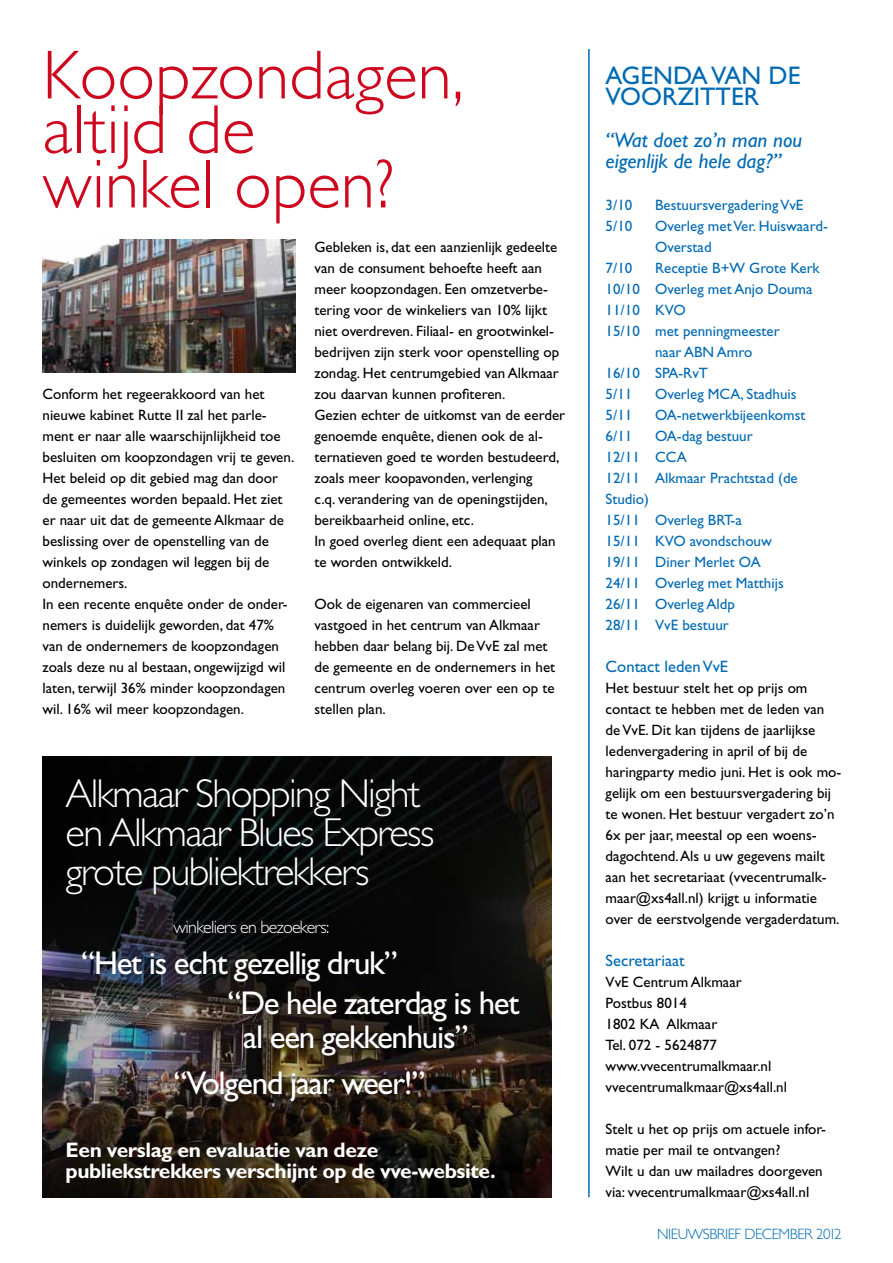
<style>
.page{position:relative;width:893px;height:1263px;background:#fff}
.page>*{position:absolute;margin:0;border:0;box-sizing:border-box;transform-origin:0 0}
.t1{font:300 69.75px/54.4px "Gill Sans";color:#cd071e}
.t2{font:300 40.5px/39px "Gill Sans";letter-spacing:-.04em;color:#fff}
.t3{font:33px/40.5px "Gill Sans";letter-spacing:-.04em;color:#fff}
.t4{font:25.5px "Gill Sans";color:#006ab3}
.t5{font:700 21px/21px "Gill Sans";letter-spacing:-.02em;color:#fff}
.t6{font:italic 21px/21px "Gill Sans";color:#006ab3}
.t7{font:300 18px "Gill Sans";letter-spacing:-.04em;color:#fff}
.t8{font:16.5px "Gill Sans";color:#006ab3}
.t9{font:15px/21px "Gill Sans";color:#000}
.t10{font:15px/21px "Gill Sans";color:#006ab3}
.t11{font:300 15px "Gill Sans";letter-spacing:-.03em;color:#006ab3}
</style>
<div class="page">
<img style="left:43px;top:240px;width:252px;height:132px">
<hr style="left:588px;top:49px;width:2px;height:1148px;background:#006ab3">
<img style="left:43px;top:756px;width:509px;height:441px">
<h1 class="t1" style="left:43px;top:49px;width:423px">Koopzondagen, altijd de<br>winkel open?</h1>
<p class="t9" style="left:43px;top:384px;width:253px">Conform het regeerakkoord van het nieuwe kabinet Rutte II zal het parle&shy;ment er naar alle waarschijnlijkheid toe besluiten om koopzondagen vrij te geven.<br>Het beleid op dit gebied mag dan door de gemeentes worden bepaald. Het ziet er naar uit dat de gemeente Alkmaar de beslissing over de openstelling van de winkels op zondagen wil leggen bij de ondernemers.<br>In een recente enquête onder de onder&shy;nemers is duidelijk geworden, dat 47% van de ondernemers de koopzondagen zoals deze nu al bestaan, ongewijzigd wil laten, terwijl 36% minder koopzondagen wil. 16% wil meer koopzondagen.</p>
<p class="t9" style="left:314px;top:237px;width:252px">Gebleken is, dat een aanzienlijk gedeelte van de consument behoefte heeft aan meer koopzondagen. Een omzetverbe&shy;tering voor de winkeliers van 10% lijkt niet overdreven. Filiaal- en grootwinkel&shy;bedrijven zijn sterk voor openstelling op zondag. Het centrumgebied van Alkmaar zou daarvan kunnen profiteren.<br>Gezien echter de uitkomst van de eerder genoemde enquête, dienen ook de al&shy;ternatieven goed te worden bestudeerd, zoals meer koopavonden, verlenging<br>c.q. verandering van de openingstijden, bereikbaarheid online, etc.<br>In goed overleg dient een adequaat plan te worden ontwikkeld.</p>
<p class="t9" style="left:314px;top:594px;width:242px">Ook de eigenaren van commercieel vastgoed in het centrum van Alkmaar hebben daar belang bij.DeVvE zal met de gemeente en de ondernemers in het centrum overleg voeren over een op te stellen plan.</p>
<h2 class="t2" style="left:66px;top:775px;width:370px">Alkmaar Shopping Night en Alkmaar Blues Express grote publiektrekkers</h2>
<p class="t7" style="left:174px;top:917px;width:157px">winkeliers en bezoekers:</p>
<h3 class="t3" style="left:228px;top:943px;width:293px;text-indent:-146px">“Het is echt gezellig druk”<br>“De hele zaterdag is het</h3>
<h3 class="t3" style="left:174px;top:1013px;width:296px;line-height:46.5px;text-indent:70px">al een gekkenhuis” “Volgend jaar weer!”</h3>
<h3 class="t5" style="left:66px;top:1139px;width:432px">Een verslag en evaluatie van deze publiekstrekkers verschijnt op de vve-website.</h3>
<h3 class="t4" style="left:606px;top:61px;width:18px">agen</h3>
<h3 class="t4" style="left:673px;top:61px;width:31px">davan</h3>
<h3 class="t4" style="left:768px;top:61px;width:26px">de</h3>
<h3 class="t4" style="left:606px;top:82px;width:17px">voorzitter</h3>
<h3 class="t6" style="left:606px;top:130px;width:198px">“Wat doet zo’n man nou eigenlijk de hele dag?”</h3>
<p class="t10" style="left:606px;top:195px;width:28px">3/10</p>
<p class="t10" style="left:655px;top:195px;width:150px">BestuursvergaderingVvE</p>
<p class="t10" style="left:606px;top:216px;width:28px">5/10</p>
<p class="t10" style="left:655px;top:216px;width:174px">Overleg metVer. Huiswaard-<br>Overstad</p>
<p class="t10" style="left:606px;top:258px;width:28px">7/10</p>
<p class="t10" style="left:655px;top:258px;width:166px">Receptie B+W Grote Kerk</p>
<p class="t10" style="left:606px;top:279px;width:208px">10/10 Overleg met Anjo Douma</p>
<p class="t10" style="left:606px;top:300px;width:82px">11/10 KVO</p>
<p class="t10" style="left:606px;top:321px;width:176px">15/10 met penningmeester</p>
<p class="t10" style="left:655px;top:342px;width:99px">naar ABN Amro</p>
<p class="t10" style="left:606px;top:363px;width:104px">16/10 SPA-RvT</p>
<p class="t10" style="left:606px;top:384px;width:28px">5/11</p>
<p class="t10" style="left:655px;top:384px;width:143px">Overleg MCA, Stadhuis</p>
<p class="t10" style="left:606px;top:405px;width:28px">5/11</p>
<p class="t10" style="left:655px;top:405px;width:152px">OA-netwerkbijeenkomst</p>
<p class="t10" style="left:606px;top:426px;width:28px">6/11</p>
<p class="t10" style="left:606px;top:426px;width:194px;text-indent:50px">OA-dag bestuur<br>12/11 CCA<br>12/11 Alkmaar Prachtstad (de<br>Studio)<br>15/11 Overleg BRT-a<br>15/11 KVO avondschouw<br>19/11 Diner Merlet OA<br>24/11 Overleg met Matthijs<br>26/11 Overleg Aldp<br>28/11 VvE bestuur</p>
<p class="t8" style="left:606px;top:657px;width:124px">Contact ledenVvE</p>
<p class="t9" style="left:606px;top:678px;width:237px">Het bestuur stelt het op prijs om contact te hebben met de leden van deVvE.Dit kan tijdens de jaarlijkse ledenvergadering in april of bij de haringparty medio juni. Het is ook mo&shy;gelijk om een bestuursvergadering bij te wonen. Het bestuur vergadert zo’n 6x per jaar, meestal op een woens&shy;dagochtend.Als u uw gegevens mailt aan het secretariaat (vvecentrumalk&shy;maar@xs4all.nl) krijgt u informatie over de eerstvolgende vergaderdatum.</p>
<p class="t8" style="left:606px;top:951px;width:81px">Secretariaat</p>
<p class="t9" style="left:606px;top:972px;width:183px">VvE Centrum Alkmaar<br>Postbus 8014<br>1802 KA Alkmaar<br>Tel. 072 - 5624877 www.vvecentrumalkmaar.nl vvecentrumalkmaar@xs4all.nl</p>
<p class="t9" style="left:606px;top:1119px;width:222px">Stelt u het op prijs om actuele infor&shy;matie per mail te ontvangen?<br>Wilt u dan uw mailadres doorgeven via: vvecentrumalkmaar@xs4all.nl</p>
<p class="t11" style="left:657px;top:1226px;width:186px">NIEUWSBRIEF DECEMBER 2012</p>
</div>
